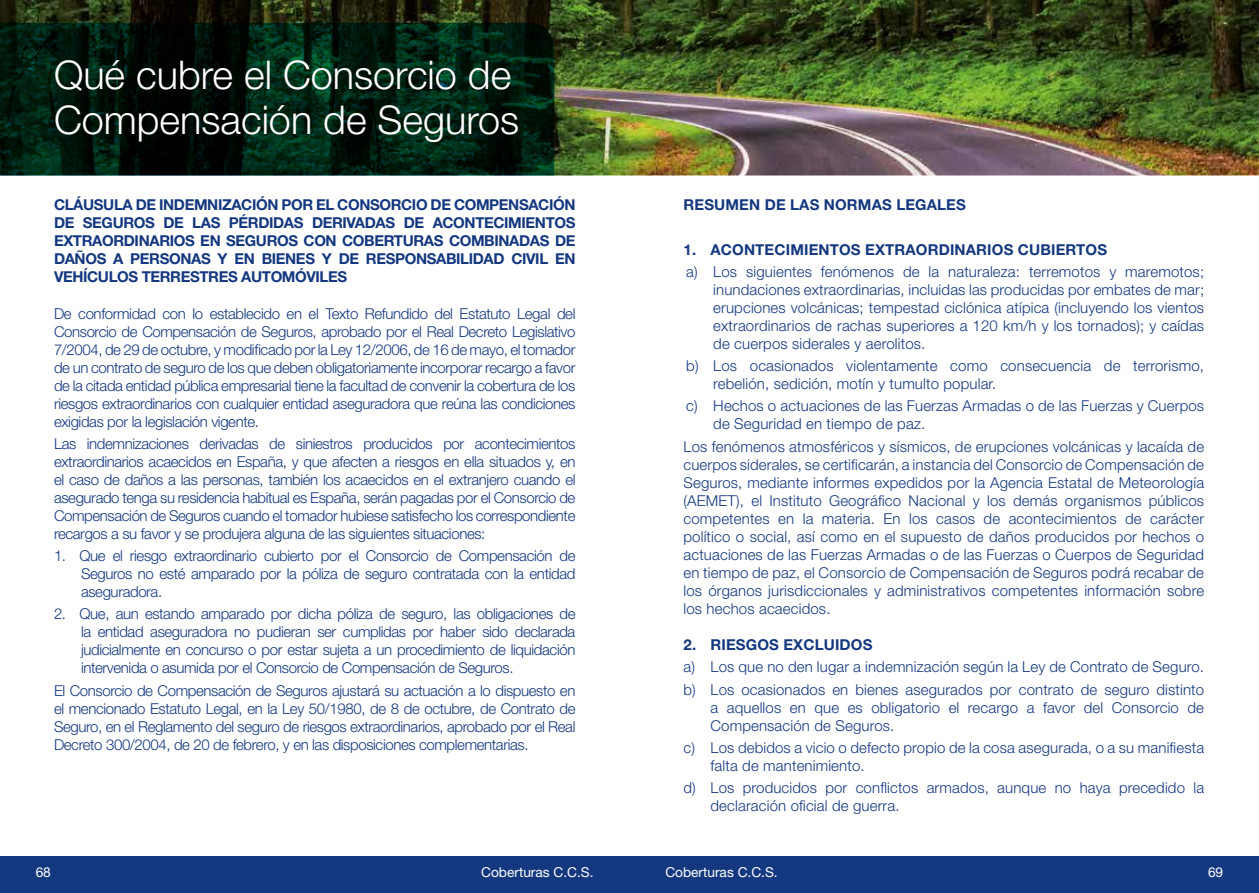
<style>
.page{position:relative;width:1259px;height:893px;background:#fff}
.page>*{position:absolute;margin:0;border:0;box-sizing:border-box;transform-origin:0 0}
.t1{font:300 39.6px/45px "Helvetica Neue LT Std";color:#fff}
.t2{font:300 15px/18px "Helvetica Neue LT Std";letter-spacing:.01em;color:#14387f;text-align:justify}
.t3{font:700 15px/18px "Helvetica Neue LT Std";letter-spacing:.01em;color:#14387f;text-align:justify}
.t4{font:13.65px "Helvetica Neue LT Std";color:#fff}
</style>
<div class="page">
<img style="left:0;top:0;width:1259px;height:175px">
<div style="left:0;top:856px;width:1259px;height:37px;background:#14387f"></div>
<svg style="left:0;top:23px;width:554px;height:152px;background:#001a0e"></svg>
<h1 class="t1" style="left:54px;top:52px;width:467px">Qué cubre el Consorcio de<br>Compensación de Seguros</h1>
<p class="t3" style="left:54px;top:195px;width:523px">CLÁUSULA DE INDEMNIZACIÓN POR EL CONSORCIO DE COMPENSACIÓN DE SEGUROS DE LAS PÉRDIDAS DERIVADAS DE ACONTECIMIENTOS EXTRAORDINARIOS EN SEGUROS CON COBERTURAS COMBINADAS DE DAÑOS A PERSONAS Y EN BIENES Y DE RESPONSABILIDAD CIVIL EN VEHÍCULOS TERRESTRES AUTOMÓVILES</p>
<p class="t2" style="left:54px;top:304px;width:523px">De conformidad con lo establecido en el Texto Refundido del Estatuto Legal del Consorcio de Compensación de Seguros, aprobado por el Real Decreto Legislativo 7/2004, de 29 de octubre, y modificado por la Ley 12/2006, de 16 de mayo, el tomador de un contrato de seguro de los que deben obligatoriamente incorporar recargo a favor de la citada entidad pública empresarial tiene la facultad de convenir la cobertura de los riesgos extraordinarios con cualquier entidad aseguradora que reúna las condiciones exigidas por la legislación vigente.</p>
<p class="t2" style="left:54px;top:434px;width:523px">Las indemnizaciones derivadas de siniestros producidos por acontecimientos extraordinarios acaecidos en España, y que afecten a riesgos en ella situados y, en el caso de daños a las personas, también los acaecidos en el extranjero cuando el asegurado tenga su residencia habitual es España, serán pagadas por el Consorcio de Compensación de Seguros cuando el tomador hubiese satisfecho los correspondiente recargos a su favor y se produjera alguna de las siguientes situaciones:</p>
<p class="t2" style="left:81px;top:546px;width:496px;text-indent:-27px">1. Que el riesgo extraordinario cubierto por el Consorcio de Compensación de Seguros no esté amparado por la póliza de seguro contratada con la entidad aseguradora.</p>
<p class="t2" style="left:81px;top:605px;width:496px;text-indent:-27px">2. Que, aun estando amparado por dicha póliza de seguro, las obligaciones de la entidad aseguradora no pudieran ser cumplidas por haber sido declarada judicialmente en concurso o por estar sujeta a un procedimiento de liquidación intervenida o asumida por el Consorcio de Compensación de Seguros.</p>
<p class="t2" style="left:54px;top:681px;width:523px">El Consorcio de Compensación de Seguros ajustará su actuación a lo dispuesto en el mencionado Estatuto Legal, en la Ley 50/1980, de 8 de octubre, de Contrato de Seguro, en el Reglamento del seguro de riesgos extraordinarios, aprobado por el Real Decreto 300/2004, de 20 de febrero, y en las disposiciones complementarias.</p>
<p class="t3" style="left:683px;top:195px;width:284px">RESUMEN DE LAS NORMAS LEGALES</p>
<p class="t3" style="left:683px;top:240px;width:425px">1. ACONTECIMIENTOS EXTRAORDINARIOS CUBIERTOS</p>
<p class="t2" style="left:713px;top:262px;width:492px;text-indent:-27px">a) Los siguientes fenómenos de la naturaleza: terremotos y maremotos; inundaciones extraordinarias, incluidas las producidas por embates de mar; erupciones volcánicas; tempestad ciclónica atípica (incluyendo los vientos extraordinarios de rachas superiores a 120 km/h y los tornados); y caídas de cuerpos siderales y aerolitos.</p>
<p class="t2" style="left:713px;top:357px;width:492px;text-indent:-27px">b) Los ocasionados violentamente como consecuencia de terrorismo, rebelión, sedición, motín y tumulto popular.</p>
<p class="t2" style="left:713px;top:397px;width:492px;text-indent:-27px">c) Hechos o actuaciones de las Fuerzas Armadas o de las Fuerzas y Cuerpos de Seguridad en tiempo de paz.</p>
<p class="t2" style="left:683px;top:437px;width:522px">Los fenómenos atmosféricos y sísmicos, de erupciones volcánicas y lacaída de cuerpos siderales, se certificarán, a instancia del Consorcio de Compensación de Seguros, mediante informes expedidos por la Agencia Estatal de Meteorología (AEMET), el Instituto Geográfico Nacional y los demás organismos públicos competentes en la materia. En los casos de acontecimientos de carácter político o social, así como en el supuesto de daños producidos por hechos o actuaciones de las Fuerzas Armadas o de las Fuerzas o Cuerpos de Seguridad en tiempo de paz, el Consorcio de Compensación de Seguros podrá recabar de los órganos jurisdiccionales y administrativos competentes información sobre los hechos acaecidos.</p>
<p class="t3" style="left:683px;top:635px;width:190px">2. RIESGOS EXCLUIDOS</p>
<p class="t2" style="left:683px;top:656px;width:522px;line-height:22.2px">a) Los que no den lugar a indemnización según la Ley de Contrato de Seguro. b) Los ocasionados en bienes asegurados por contrato de seguro distinto</p>
<p class="t2" style="left:710px;top:698px;width:495px">a aquellos en que es obligatorio el recargo a favor del Consorcio de<br>Compensación de Seguros.</p>
<p class="t2" style="left:710px;top:738px;width:495px;text-indent:-27px">c) Los debidos a vicio o defecto propio de la cosa asegurada, o a su manifiesta falta de mantenimiento.</p>
<p class="t2" style="left:710px;top:778px;width:495px;text-indent:-27px">d) Los producidos por conflictos armados, aunque no haya precedido la declaración oficial de guerra.</p>
<p class="t4" style="left:36px;top:864px;width:16px">68</p>
<p class="t4" style="left:481px;top:864px;width:114px">Coberturas C.C.S.</p>
<p class="t4" style="left:665px;top:864px;width:114px">Coberturas C.C.S.</p>
<p class="t4" style="left:1208px;top:864px;width:16px">69</p>
</div>
